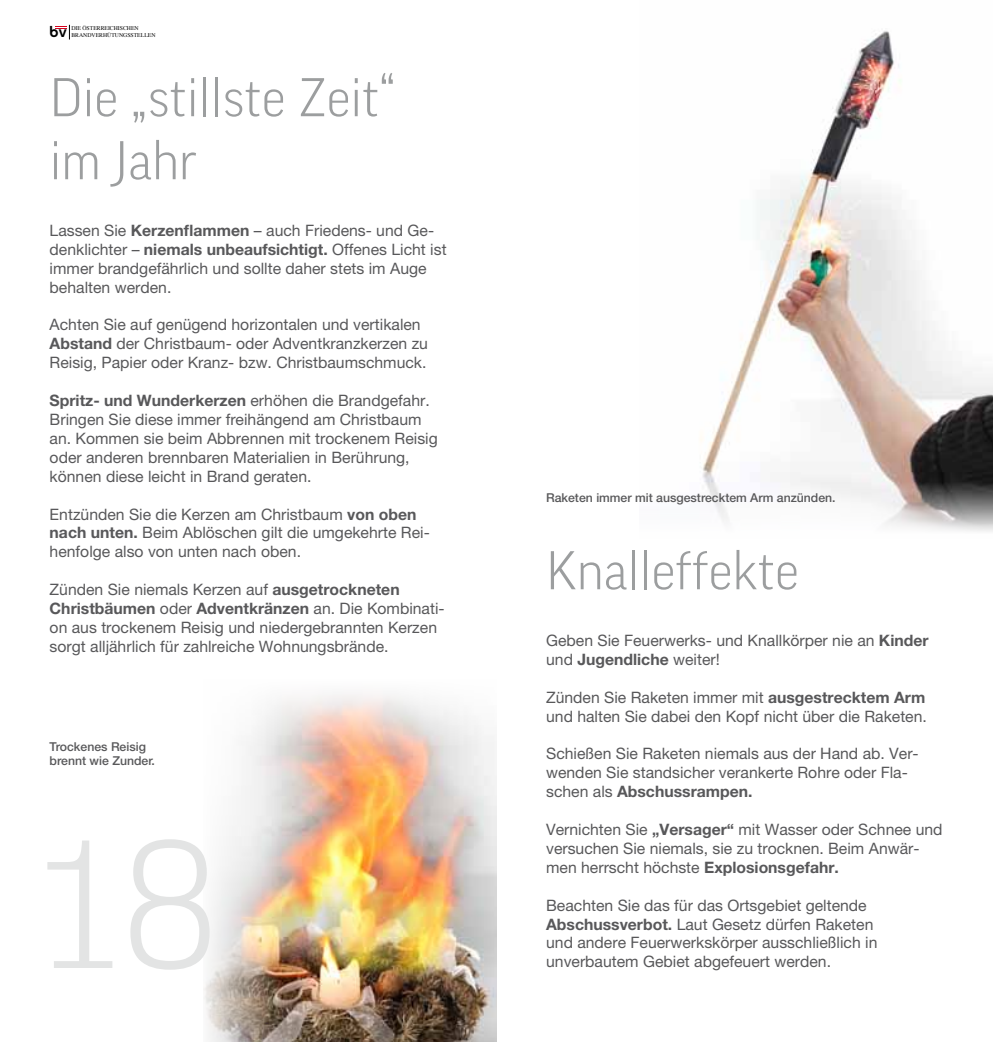
<style>
.page{position:relative;width:993px;height:1042px;background:#fff}
.page>*{position:absolute;margin:0;border:0;box-sizing:border-box;transform-origin:0 0}
.t1{font:300 175px "Good";color:#e3e4e4}
.t2{font:300 52.5px/63px "Good";color:#9c9e9f}
.t3{font:15.75px/18.9px "Helvetica Neue LT Pro";color:#58585a}
.t4{font:14.88px "Chalet New York Nineteen Seventy";color:#000}
.t5{font:500 12.25px/14.7px "Helvetica Neue LT Pro";color:#58585a}
.t6{font:5.77px/6.8px "Times";color:#000}
.s1{font-weight:700}
</style>
<div class="page">
<img style="left:203px;top:757px;width:293px;height:285px">
<svg style="left:246px;top:694px;width:249px;height:63px"></svg>
<img style="left:700px;top:31px;width:292px;height:501px">
<svg style="left:55px;top:25px;width:15px;height:15px"></svg>
<p class="t4" style="left:50px;top:23px;width:18px">bv</p>
<p class="t6" style="left:71px;top:24px;width:86px">DIE ÖSTERREICHISCHEN<br>BRANDVERHÜTUNGSSTELLEN</p>
<h2 class="t2" style="left:50px;top:66px;width:347px">Die „stillste Zeit“ im Jahr</h2>
<p class="t3" style="left:50px;top:221px;width:398px">Lassen Sie <span class="s1">Kerzenflammen</span> – auch Friedens- und Ge&shy;denklichter – <span class="s1">niemals unbeaufsichtigt.</span> Offenes Licht ist immer brandgefährlich und sollte daher stets im Auge behalten werden.</p>
<p class="t3" style="left:50px;top:315px;width:380px">Achten Sie auf genügend horizontalen und vertikalen<br><span class="s1">Abstand</span> der Christbaum- oder Adventkranzkerzen zu<br>Reisig, Papier oder Kranz- bzw. Christbaumschmuck.</p>
<p class="t3" style="left:50px;top:391px;width:389px"><span class="s1">Spritz- und Wunderkerzen</span> erhöhen die Brandgefahr.<br>Bringen Sie diese immer freihängend am Christbaum an. Kommen sie beim Abbrennen mit trockenem Reisig oder anderen brennbaren Materialien in Berührung, können diese leicht in Brand geraten.</p>
<p class="t3" style="left:50px;top:504px;width:381px">Entzünden Sie die Kerzen am Christbaum <span class="s1">von oben nach unten.</span> Beim Ablöschen gilt die umgekehrte Rei&shy;henfolge also von unten nach oben.</p>
<p class="t3" style="left:50px;top:580px;width:396px">Zünden Sie niemals Kerzen auf <span class="s1">ausgetrockneten Christbäumen</span> oder <span class="s1">Adventkränzen</span> an. Die Kombinati&shy;on aus trockenem Reisig und niedergebrannten Kerzen sorgt alljährlich für zahlreiche Wohnungsbrände.</p>
<p class="t5" style="left:50px;top:739px;width:107px">Trockenes Reisig brennt wie Zunder.</p>
<h1 class="t1" style="left:24px;top:811px;width:196px">18</h1>
<p class="t5" style="left:546px;top:490px;width:291px">Raketen immer mit ausgestrecktem Arm anzünden.</p>
<h2 class="t2" style="left:546px;top:539px;width:254px">Knalleffekte</h2>
<p class="t3" style="left:546px;top:631px;width:384px">Geben Sie Feuerwerks- und Knallkörper nie an <span class="s1">Kinder </span>und <span class="s1">Jugendliche</span> weiter!</p>
<p class="t3" style="left:546px;top:687px;width:382px">Zünden Sie Raketen immer mit <span class="s1">ausgestrecktem Arm </span>und halten Sie dabei den Kopf nicht über die Raketen.</p>
<p class="t3" style="left:546px;top:744px;width:374px">Schießen Sie Raketen niemals aus der Hand ab. Ver&shy;wenden Sie standsicher verankerte Rohre oder Fla&shy;schen als <span class="s1">Abschussrampen.</span></p>
<p class="t3" style="left:546px;top:820px;width:398px">Vernichten Sie <span class="s1">„Versager“</span> mit Wasser oder Schnee und versuchen Sie niemals, sie zu trocknen. Beim Anwär&shy;men herrscht höchste <span class="s1">Explosionsgefahr.</span></p>
<p class="t3" style="left:546px;top:895px;width:333px">Beachten Sie das für das Ortsgebiet geltende <span class="s1">Abschussverbot.</span> Laut Gesetz dürfen Raketen und andere Feuerwerkskörper ausschließlich in unverbautem Gebiet abgefeuert werden.</p>
</div>
